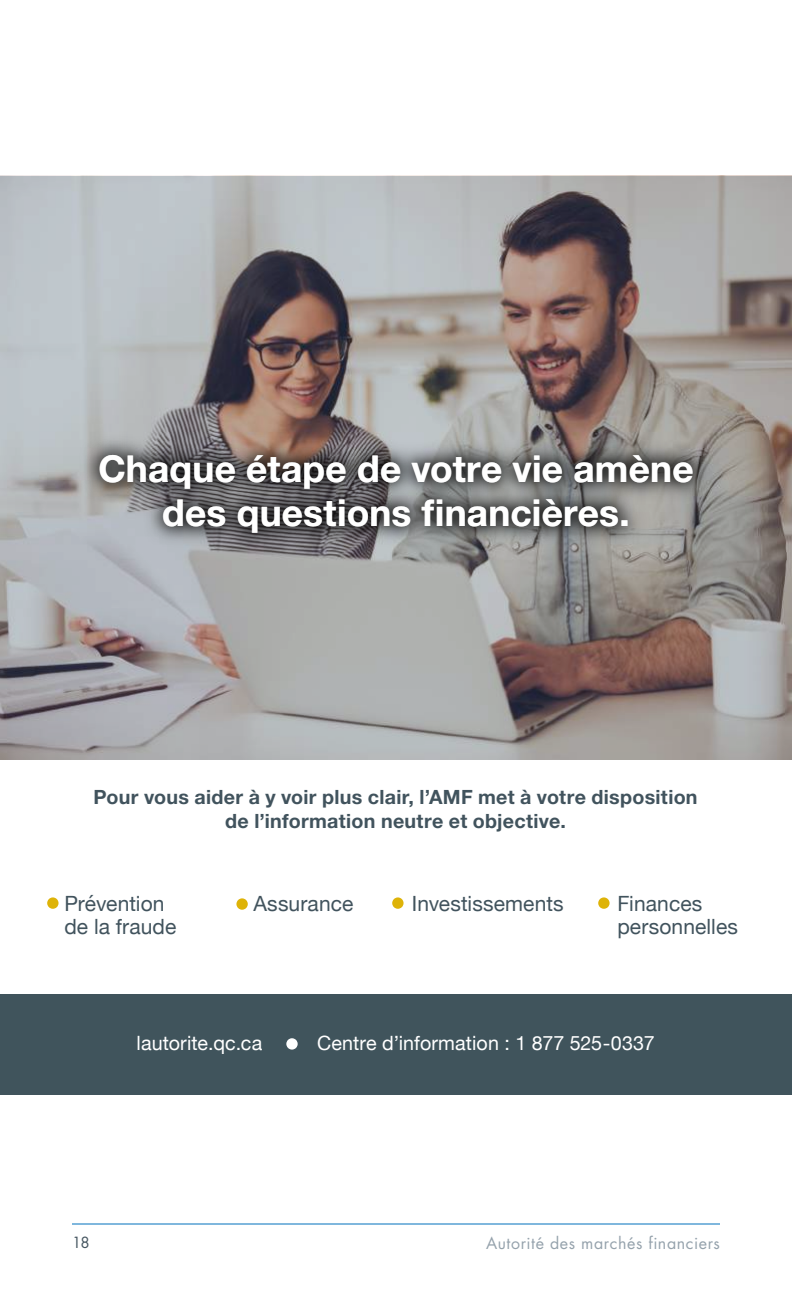
<style>
.page{position:relative;width:792px;height:1296px;background:#fff}
.page>*{position:absolute;margin:0;border:0;box-sizing:border-box;transform-origin:0 0}
.t1{font:700 37px/44.4px "Helvetica Neue";letter-spacing:.005em;color:#fff;text-align:center}
.t2{font:21px/22.6px "Helvetica Neue";letter-spacing:.005em;color:#41535d}
.t3{font:700 19.6px/23.6px "Helvetica Neue";letter-spacing:.015em;color:#41535d;text-align:center}
.t4{font:19.6px "Helvetica Neue";letter-spacing:.005em;color:#fff}
.t5{font:16px "Futura";letter-spacing:.04em;color:#95a2ac}
.t6{font:15px "Futura";color:#455560}
</style>
<div class="page">
<div style="left:0;top:994px;width:792px;height:100px;background:#40545c"></div>
<svg style="left:0;top:176px;width:792px;height:583px;background:#9f9b9b"></svg>
<div style="left:47px;top:897px;width:12px;height:12px;background:#deb308;border-radius:50%"></div>
<div style="left:286px;top:1038px;width:12px;height:12px;background:#fff;border-radius:50%"></div>
<div style="left:236px;top:898px;width:12px;height:12px;background:#deb308;border-radius:50%"></div>
<div style="left:392px;top:897px;width:12px;height:12px;background:#deb308;border-radius:50%"></div>
<div style="left:598px;top:897px;width:12px;height:12px;background:#deb308;border-radius:50%"></div>
<svg style="left:79px;top:434px;width:635px;height:119px;background:#716f6f"></svg>
<hr style="left:72px;top:1223px;width:648px;height:2px;background:#56a0d3">
<h1 class="t1" style="left:98px;top:445px;width:597px">Chaque étape de votre vie amène des questions financières.</h1>
<p class="t3" style="left:94px;top:785px;width:606px">Pour vous aider à y voir plus clair, l’AMF met à votre disposition de l’information neutre et objective.</p>
<p class="t2" style="left:64px;top:894px;width:113px">Prévention de la fraude</p>
<p class="t2" style="left:253px;top:894px;width:101px">Assurance</p>
<p class="t2" style="left:412px;top:894px;width:153px">Investissements</p>
<p class="t2" style="left:617px;top:894px;width:122px">Finances personnelles</p>
<p class="t4" style="left:137px;top:1029px;width:127px">lautorite.qc.ca</p>
<p class="t4" style="left:317px;top:1029px;width:339px">Centre d’information : 1 877 525-0337</p>
<p class="t6" style="left:72px;top:1232px;width:19px">18</p>
<p class="t5" style="left:486px;top:1232px;width:235px">Autorité des marchés financiers</p>
</div>
